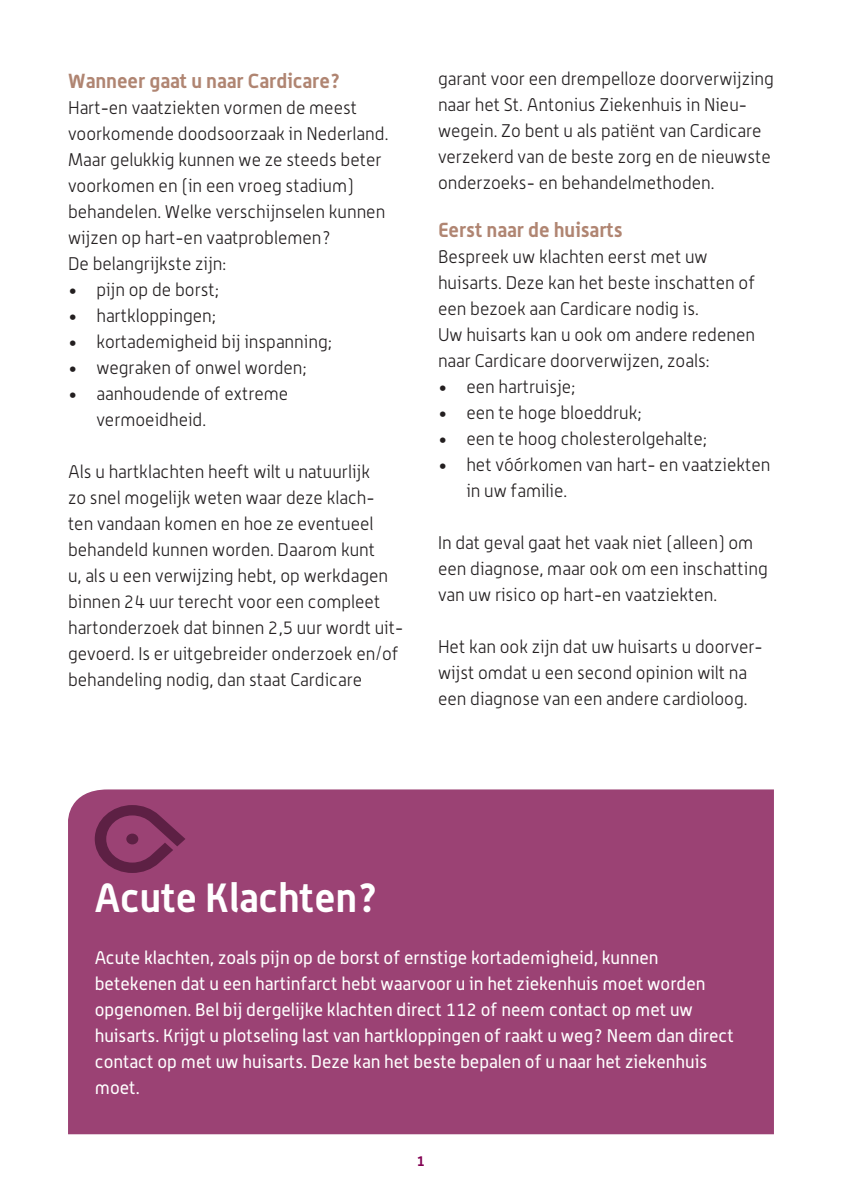
<style>
.page{position:relative;width:842px;height:1191px;background:#fff}
.page>*{position:absolute;margin:0;border:0;box-sizing:border-box;transform-origin:0 0}
.t1{font:700 40px "Alwyn";color:#fff}
.t2{font:700 20px "Alwyn";color:#b08572}
.t3{font:300 18px/26px "Alwyn";color:#231f20}
.t4{font:18px/26px "Alwyn";color:#fff}
.t5{font:700 14px "Alwyn";color:#820052}
</style>
<div class="page">
<div style="left:68px;top:789px;width:706px;height:345px;background:#9b4274"></div>
<svg style="left:95px;top:805px;width:90px;height:68px;background:#843562"></svg>
<div style="left:126px;top:833px;width:12px;height:11px;background:#5d2044;border-radius:50%"></div>
<p class="t2" style="left:68px;top:68px;width:274px">Wanneer gaat u naar Cardicare?</p>
<p class="t3" style="left:68px;top:94px;width:322px">Hart-en vaatziekten vormen de meest voorkomende doodsoorzaak in Nederland.<br>Maar gelukkig kunnen we ze steeds beter voorkomen en (in een vroeg stadium) behandelen. Welke verschijnselen kunnen wijzen op hart-en vaatproblemen?<br>De belangrijkste zijn:</p>
<p class="t3" style="left:68px;top:276px;width:152px">• pijn op de borst;</p>
<p class="t3" style="left:68px;top:302px;width:149px">• hartkloppingen;</p>
<p class="t3" style="left:68px;top:328px;width:265px">• kortademigheid bij inspanning;</p>
<p class="t3" style="left:68px;top:354px;width:240px">• wegraken of onwel worden;</p>
<p class="t3" style="left:96px;top:380px;width:193px;text-indent:-28px">• aanhoudende of extreme vermoeidheid.</p>
<p class="t3" style="left:68px;top:458px;width:337px">Als u hartklachten heeft wilt u natuurlijk<br>zo snel mogelijk weten waar deze klach&shy;ten vandaan komen en hoe ze eventueel behandeld kunnen worden. Daarom kunt<br>u, als u een verwijzing hebt, op werkdagen binnen 24 uur terecht voor een compleet hartonderzoek dat binnen 2,5 uur wordt uit&shy;gevoerd. Is er uitgebreider onderzoek en/of behandeling nodig, dan staat Cardicare</p>
<p class="t3" style="left:438px;top:65px;width:337px">garant voor een drempelloze doorverwijzing naar het St. Antonius Ziekenhuis in Nieu&shy;wegein. Zo bent u als patiënt van Cardicare verzekerd van de beste zorg en de nieuwste onderzoeks- en behandelmethoden.</p>
<p class="t2" style="left:438px;top:217px;width:186px">Eerst naar de huisarts</p>
<p class="t3" style="left:438px;top:243px;width:319px">Bespreek uw klachten eerst met uw huisarts. Deze kan het beste inschatten of een bezoek aan Cardicare nodig is.<br>Uw huisarts kan u ook om andere redenen naar Cardicare doorverwijzen, zoals:</p>
<p class="t3" style="left:438px;top:373px;width:139px">• een hartruisje;</p>
<p class="t3" style="left:438px;top:399px;width:205px">• een te hoge bloeddruk;</p>
<p class="t3" style="left:438px;top:425px;width:270px">• een te hoog cholesterolgehalte;</p>
<p class="t3" style="left:466px;top:451px;width:306px;text-indent:-28px">• het vóórkomen van hart- en vaatziekten in uw familie.</p>
<p class="t3" style="left:438px;top:529px;width:331px">In dat geval gaat het vaak niet (alleen) om een diagnose, maar ook om een inschatting van uw risico op hart-en vaatziekten.</p>
<p class="t3" style="left:438px;top:633px;width:326px">Het kan ook zijn dat uw huisarts u doorver&shy;wijst omdat u een second opinion wilt na een diagnose van een andere cardioloog.</p>
<h1 class="t1" style="left:95px;top:873px;width:285px">Acute Klachten?</h1>
<p class="t4" style="left:95px;top:944px;width:641px">Acute klachten, zoals pijn op de borst of ernstige kortademigheid, kunnen betekenen dat u een hartinfarct hebt waarvoor u in het ziekenhuis moet worden opgenomen. Bel bij dergelijke klachten direct 112 of neem contact op met uw huisarts. Krijgt u plotseling last van hartkloppingen of raakt u weg? Neem dan direct contact op met uw huisarts. Deze kan het beste bepalen of u naar het ziekenhuis moet.</p>
<p class="t5" style="left:417px;top:1152px;width:10px">1</p>
</div>
